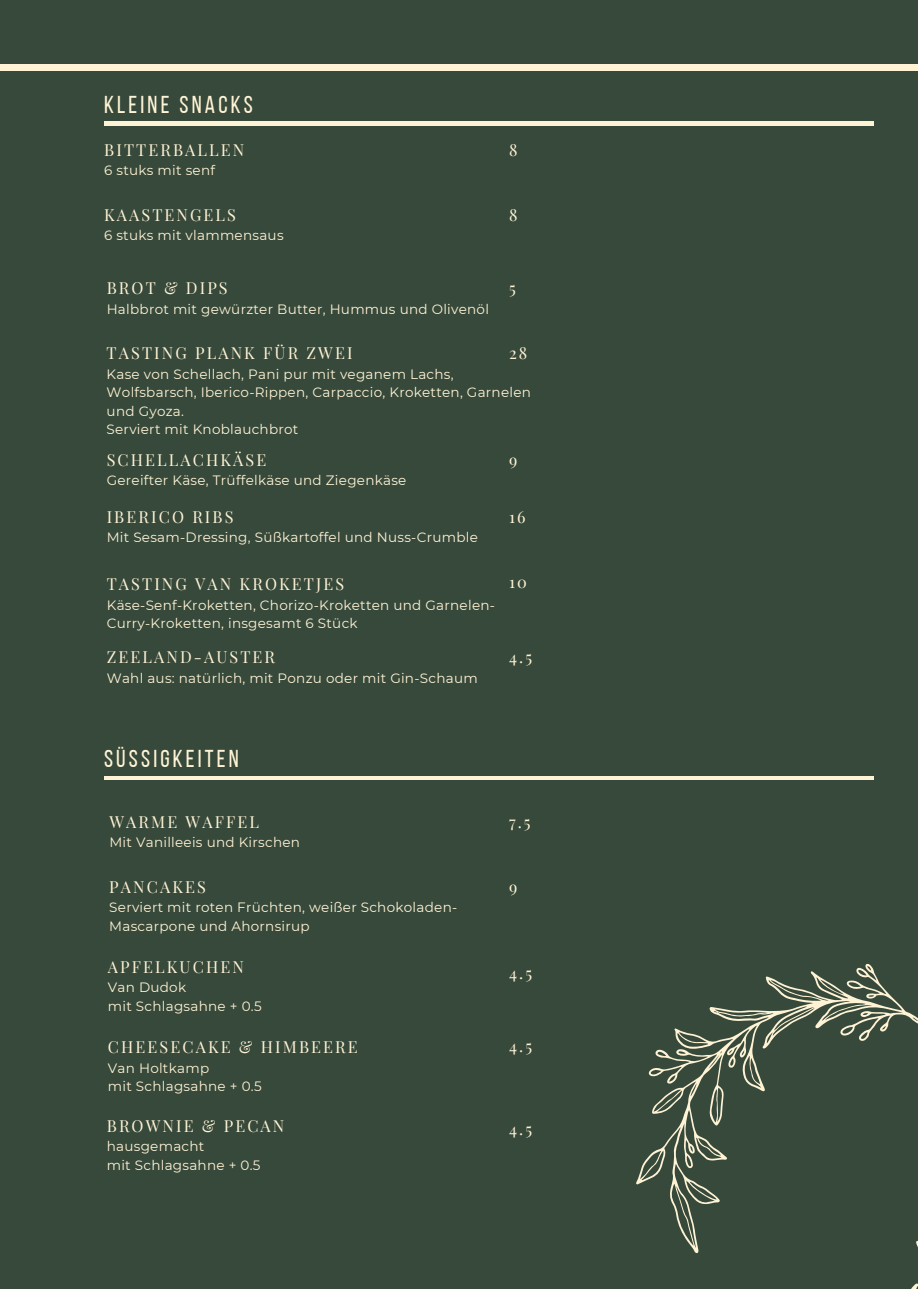
<style>
.page{position:relative;width:918px;height:1289px;background:#fff}
.page>*{position:absolute;margin:0;border:0;box-sizing:border-box;transform-origin:0 0}
.t1{font:24.3px "Bebas Neue";letter-spacing:.13em;color:#fff3d5}
.t2{font:16.2px "Playfair Display";letter-spacing:.13em;color:#fff3d5}
.t3{font:13.5px/18.6px "Montserrat";letter-spacing:.02em;color:#fff3d5}
</style>
<div class="page">
<div style="left:0;top:0;width:918px;height:1288px;background:#37493b"></div>
<hr style="left:104px;top:122px;width:769px;height:3px;background:#fff3d5">
<div style="left:0;top:64px;width:918px;height:6px;background:#fff3d5"></div>
<hr style="left:104px;top:776px;width:769px;height:3px;background:#fff3d5">
<svg style="left:636px;top:964px;width:282px;height:324px"></svg>
<p class="t1" style="left:104px;top:95px;width:150px">KLEINE SNACKS</p>
<p class="t2" style="left:104px;top:138px;width:142px">BITTERBALLEN</p>
<p class="t3" style="left:104px;top:161px;width:112px">6 stuks mit senf</p>
<h2 class="t2" style="left:104px;top:203px;width:133px">KAASTENGELS</h2>
<p class="t3" style="left:104px;top:226px;width:181px">6 stuks mit vlammensaus</p>
<p class="t2" style="left:509px;top:138px;width:10px">8</p>
<p class="t2" style="left:509px;top:203px;width:10px">8</p>
<h1 class="t2" style="left:107px;top:277px;width:123px">BROT &amp; DIPS</h1>
<p class="t3" style="left:107px;top:299px;width:384px">Halbbrot mit gewürzter Butter, Hummus und Olivenöl</p>
<p class="t2" style="left:107px;top:342px;width:247px">TASTING PLANK FÜR ZWEI</p>
<p class="t3" style="left:107px;top:364px;width:426px">Kase von Schellach, Pani pur mit veganem Lachs, Wolfsbarsch, Iberico-Rippen, Carpaccio, Kroketten, Garnelen und Gyoza.<br>Serviert mit Knoblauchbrot</p>
<h2 class="t2" style="left:509px;top:277px;width:8px">5</h2>
<p class="t2" style="left:509px;top:342px;width:20px">28</p>
<p class="t2" style="left:107px;top:448px;width:161px">SCHELLACHKÄSE</p>
<p class="t3" style="left:107px;top:471px;width:301px">Gereifter Käse, Trüffelkäse und Ziegenkäse</p>
<h2 class="t2" style="left:107px;top:505px;width:128px">IBERICO RIBS</h2>
<h2 class="t3" style="left:107px;top:528px;width:373px">Mit Sesam-Dressing, Süßkartoffel und Nuss-Crumble</h2>
<p class="t2" style="left:107px;top:573px;width:239px">TASTING VAN KROKETJES</p>
<h2 class="t3" style="left:107px;top:595px;width:390px">Käse-Senf-Kroketten, Chorizo-Kroketten und Garnelen-<br>Curry-Kroketten, insgesamt 6 Stück</h2>
<p class="t2" style="left:107px;top:645px;width:170px">ZEELAND-AUSTER</p>
<p class="t3" style="left:107px;top:668px;width:373px">Wahl aus: natürlich, mit Ponzu oder mit Gin-Schaum</p>
<p class="t2" style="left:509px;top:448px;width:10px">9</p>
<p class="t2" style="left:509px;top:505px;width:18px">16</p>
<p class="t2" style="left:509px;top:570px;width:19px">10</p>
<p class="t2" style="left:509px;top:645px;width:25px">4.5</p>
<h1 class="t1" style="left:104px;top:748px;width:136px">SÜSSIGKEITEN</h1>
<p class="t2" style="left:109px;top:810px;width:151px">WARME WAFFEL</p>
<p class="t3" style="left:109px;top:833px;width:192px">Mit Vanilleeis und Kirschen</p>
<p class="t2" style="left:109px;top:875px;width:98px">PANCAKES</p>
<p class="t3" style="left:109px;top:898px;width:349px">Serviert mit roten Früchten, weißer Schokoladen-<br>Mascarpone und Ahornsirup</p>
<h2 class="t2" style="left:108px;top:954px;width:138px">APFELKUCHEN</h2>
<p class="t3" style="left:108px;top:977px;width:80px">Van Dudok</p>
<h2 class="t3" style="left:108px;top:996px;width:155px">mit Schlagsahne + 0.5</h2>
<p class="t2" style="left:108px;top:1035px;width:251px">CHEESECAKE &amp; HIMBEERE</p>
<p class="t3" style="left:108px;top:1058px;width:155px">Van Holtkamp<br>mit Schlagsahne + 0.5</p>
<h2 class="t2" style="left:107px;top:1114px;width:179px">BROWNIE &amp; PECAN</h2>
<p class="t3" style="left:107px;top:1136px;width:155px">hausgemacht<br>mit Schlagsahne + 0.5</p>
<p class="t2" style="left:509px;top:810px;width:23px">7.5</p>
<p class="t2" style="left:509px;top:875px;width:10px">9</p>
<h2 class="t2" style="left:509px;top:960px;width:25px">4.5</h2>
<p class="t2" style="left:509px;top:1034px;width:25px">4.5</p>
<p class="t2" style="left:509px;top:1117px;width:25px">4.5</p>
</div>
